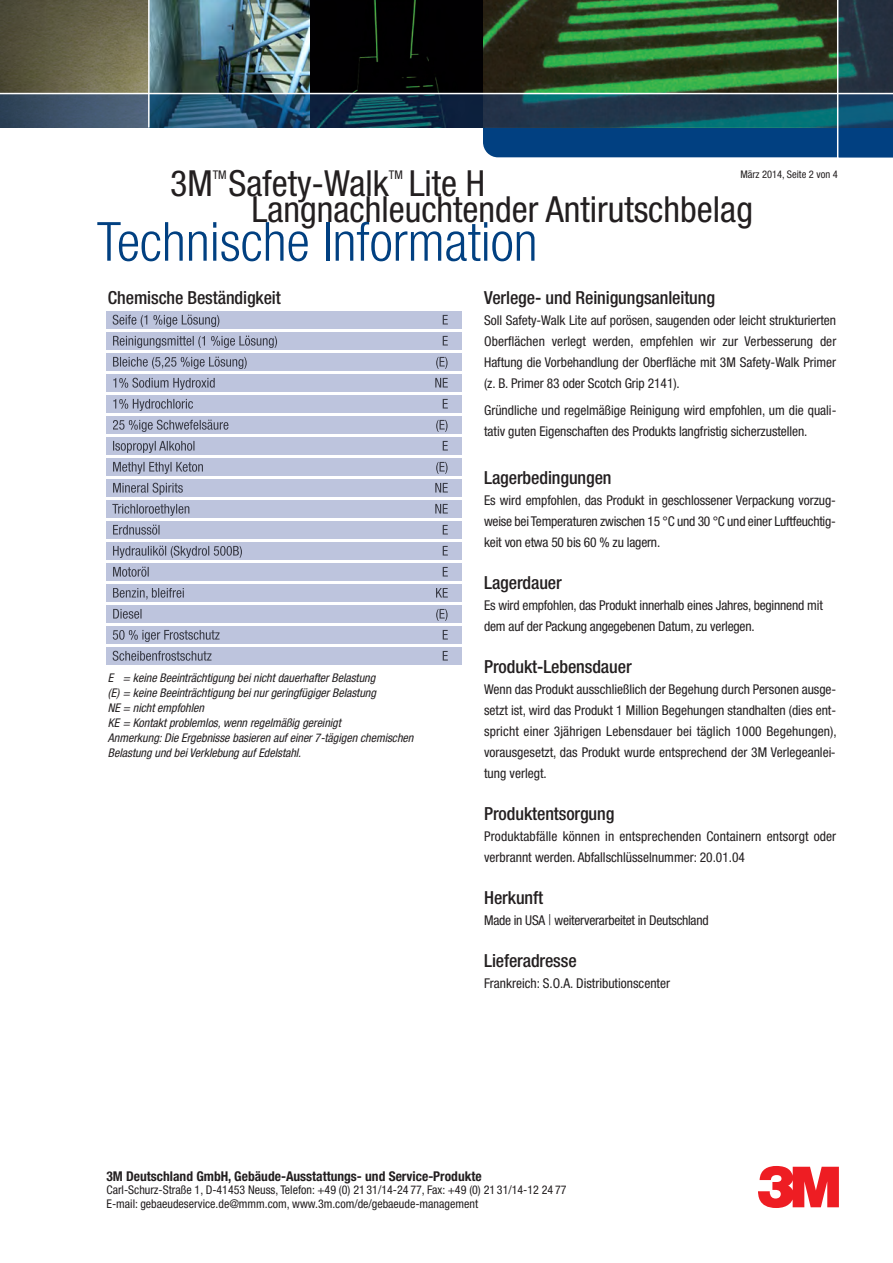
<style>
.page{position:relative;width:893px;height:1263px;background:#fff}
.page>*{position:absolute;margin:0;border:0;box-sizing:border-box;transform-origin:0 0}
.t1{font:60px "Logo 3 Mps";color:#ee1d23}
.t2{font:300 condensed 54px "Helvetica Neue";color:#014081}
.t3{font:condensed 36px/25.8px "Helvetica Neue";color:#231f20}
.t4{font:500 condensed 18px "Helvetica Neue";letter-spacing:-.005em;color:#231f20}
.t5{font:condensed 13.5px/21px "Helvetica Neue";letter-spacing:-.005em;color:#231f20;text-align:justify}
.t6{font:700 condensed 13.5px "Helvetica Neue";color:#231f20}
.t7{font:italic condensed 12px/15px "Helvetica Neue";color:#231f20}
.t8{font:condensed 12px/13.5px "Helvetica Neue";color:#231f20}
.t9{font:condensed 10.5px "Helvetica Neue";color:#231f20}
.s1{font-weight:300;font-size:15px}
</style>
<div class="page">
<img style="left:483px;top:0;width:356px;height:93px">
<img style="left:150px;top:0;width:160px;height:93px">
<div style="left:310px;top:0;width:173px;height:93px;background:#010002"></div>
<svg style="left:0;top:0;width:148px;height:93px;background:#666248"></svg>
<img style="left:0;top:94px;width:839px;height:34px">
<img style="left:839px;top:0;width:54px;height:93px">
<div style="left:483px;top:127px;width:410px;height:30px;background:#014081"></div>
<svg style="left:839px;top:94px;width:54px;height:34px;background:#144f71"></svg>
<hr style="left:148px;top:0;width:2px;height:128px;background:#fff">
<hr style="left:837px;top:0;width:1px;height:168px;background:#fff">
<div style="left:106px;top:332px;width:355px;height:17px;background:#bdc4dd"></div>
<svg style="left:113px;top:336px;width:78px;height:12px"></svg>
<div style="left:106px;top:311px;width:355px;height:17px;background:#bdc4dd"></div>
<svg style="left:113px;top:315px;width:91px;height:12px"></svg>
<div style="left:106px;top:353px;width:355px;height:17px;background:#bdc4dd"></div>
<svg style="left:113px;top:357px;width:85px;height:12px"></svg>
<div style="left:106px;top:374px;width:355px;height:17px;background:#bdc4dd"></div>
<svg style="left:113px;top:378px;width:323px;height:12px"></svg>
<div style="left:106px;top:395px;width:355px;height:17px;background:#bdc4dd"></div>
<svg style="left:113px;top:399px;width:335px;height:12px"></svg>
<div style="left:106px;top:416px;width:355px;height:17px;background:#bdc4dd"></div>
<svg style="left:113px;top:420px;width:93px;height:12px"></svg>
<div style="left:106px;top:437px;width:355px;height:17px;background:#bdc4dd"></div>
<svg style="left:113px;top:441px;width:335px;height:12px"></svg>
<div style="left:106px;top:479px;width:355px;height:17px;background:#bdc4dd"></div>
<svg style="left:113px;top:483px;width:335px;height:12px"></svg>
<div style="left:106px;top:458px;width:355px;height:17px;background:#bdc4dd"></div>
<svg style="left:113px;top:462px;width:335px;height:12px"></svg>
<div style="left:106px;top:500px;width:355px;height:17px;background:#bdc4dd"></div>
<svg style="left:112px;top:504px;width:336px;height:12px"></svg>
<div style="left:106px;top:521px;width:355px;height:17px;background:#bdc4dd"></div>
<svg style="left:113px;top:525px;width:335px;height:10px"></svg>
<div style="left:106px;top:563px;width:355px;height:17px;background:#bdc4dd"></div>
<svg style="left:113px;top:567px;width:335px;height:10px"></svg>
<div style="left:106px;top:542px;width:355px;height:17px;background:#bdc4dd"></div>
<svg style="left:113px;top:546px;width:94px;height:12px"></svg>
<div style="left:106px;top:584px;width:355px;height:17px;background:#bdc4dd"></div>
<svg style="left:113px;top:588px;width:335px;height:11px"></svg>
<div style="left:106px;top:605px;width:355px;height:17px;background:#bdc4dd"></div>
<svg style="left:113px;top:609px;width:335px;height:12px"></svg>
<div style="left:106px;top:626px;width:355px;height:17px;background:#bdc4dd"></div>
<svg style="left:113px;top:630px;width:86px;height:12px"></svg>
<div style="left:106px;top:647px;width:355px;height:17px;background:#bdc4dd"></div>
<svg style="left:113px;top:651px;width:78px;height:10px"></svg>
<h3 class="t3" style="left:170px;top:173px;width:220px">3M Safety-Walk</h3>
<p class="t9" style="left:740px;top:170px;width:99px">März 2014, Seite 2 von 4</p>
<p class="t8" style="left:213px;top:169px;width:15px">TM</p>
<p class="t8" style="left:389px;top:169px;width:15px">TM</p>
<h3 class="t3" style="left:252px;top:173px;width:503px;text-indent:157px">Lite H<br>Langnachleuchtender Antirutschbelag</h3>
<h2 class="t2" style="left:97px;top:222px;width:442px">Technische Information</h2>
<h3 class="t4" style="left:108px;top:291px;width:174px">Chemische Beständigkeit</h3>
<p class="t7" style="left:108px;top:671px;width:307px">E = keine Beeinträchtigung bei nicht dauerhafter Belastung<br>(E) = keine Beeinträchtigung bei nur geringfügiger Belastung<br>NE = nicht empfohlen<br>KE = Kontakt problemlos, wenn regelmäßig gereinigt<br>Anmerkung: Die Ergebnisse basieren auf einer 7-tägigen chemischen Belastung und bei Verklebung auf Edelstahl.</p>
<h3 class="t4" style="left:484px;top:291px;width:232px">Verlege- und Reinigungsanleitung</h3>
<p class="t5" style="left:484px;top:310px;width:354px">Soll Safety-Walk Lite auf porösen, saugenden oder leicht strukturierten Oberflächen verlegt werden, empfehlen wir zur Verbesserung der Haftung die Vorbehandlung der Oberfläche mit 3M Safety-Walk Primer (z. B. Primer 83 oder Scotch Grip 2141).</p>
<p class="t5" style="left:484px;top:401px;width:354px">Gründliche und regelmäßige Reinigung wird empfohlen, um die quali&shy;tativ guten Eigenschaften des Produkts langfristig sicherzustellen.</p>
<h3 class="t4" style="left:484px;top:471px;width:129px">Lagerbedingungen</h3>
<p class="t5" style="left:484px;top:491px;width:353px">Es wird empfohlen, das Produkt in geschlossener Verpackung vorzug&shy;weise bei Temperaturen zwischen 15 °C und 30 °C und einer Luftfeuchtig&shy;keit von etwa 50 bis 60 % zu lagern.</p>
<h3 class="t4" style="left:484px;top:576px;width:79px">Lagerdauer</h3>
<p class="t5" style="left:484px;top:596px;width:340px">Es wird empfohlen, das Produkt innerhalb eines Jahres, beginnend mit dem auf der Packung angegebenen Datum, zu verlegen.</p>
<h3 class="t4" style="left:484px;top:660px;width:149px">Produkt-Lebensdauer</h3>
<p class="t5" style="left:484px;top:680px;width:354px">Wenn das Produkt ausschließlich der Begehung durch Personen ausge&shy;setzt ist, wird das Produkt 1 Million Begehungen standhalten (dies ent&shy;spricht einer 3jährigen Lebensdauer bei täglich 1000 Begehungen), vorausgesetzt, das Produkt wurde entsprechend der 3M Verlegean lei&shy;tung verlegt.</p>
<h3 class="t4" style="left:484px;top:807px;width:132px">Produktentsorgung</h3>
<p class="t5" style="left:484px;top:827px;width:354px">Produktabfälle können in entsprechenden Containern entsorgt oder verbrannt werden. Abfallschlüsselnummer: 20.01.04</p>
<h3 class="t4" style="left:484px;top:891px;width:60px">Herkunft</h3>
<p class="t5" style="left:484px;top:911px;width:226px">Made in USA <span class="s1">|</span> weiterverarbeitet in Deutschland</p>
<h3 class="t4" style="left:484px;top:954px;width:94px">Lieferadresse</h3>
<p class="t5" style="left:484px;top:974px;width:187px">Frankreich: S.O.A. Distributionscenter</p>
<p class="t6" style="left:106px;top:1171px;width:377px">3M Deutschland GmbH, Gebäude-Ausstattungs- und Service-Produkte</p>
<p class="t8" style="left:106px;top:1184px;width:462px">Carl-Schurz-Straße 1, D-41453 Neuss, Telefon: +49 (0) 21 31/14-24 77, Fax: +49 (0) 21 31/14-12 24 77<br>E-mail: gebaeudeservice.de@mmm.com, www.3m.com/de/gebaeude-management</p>
<h1 class="t1" style="left:758px;top:1151px;width:96px">3</h1>
</div>
